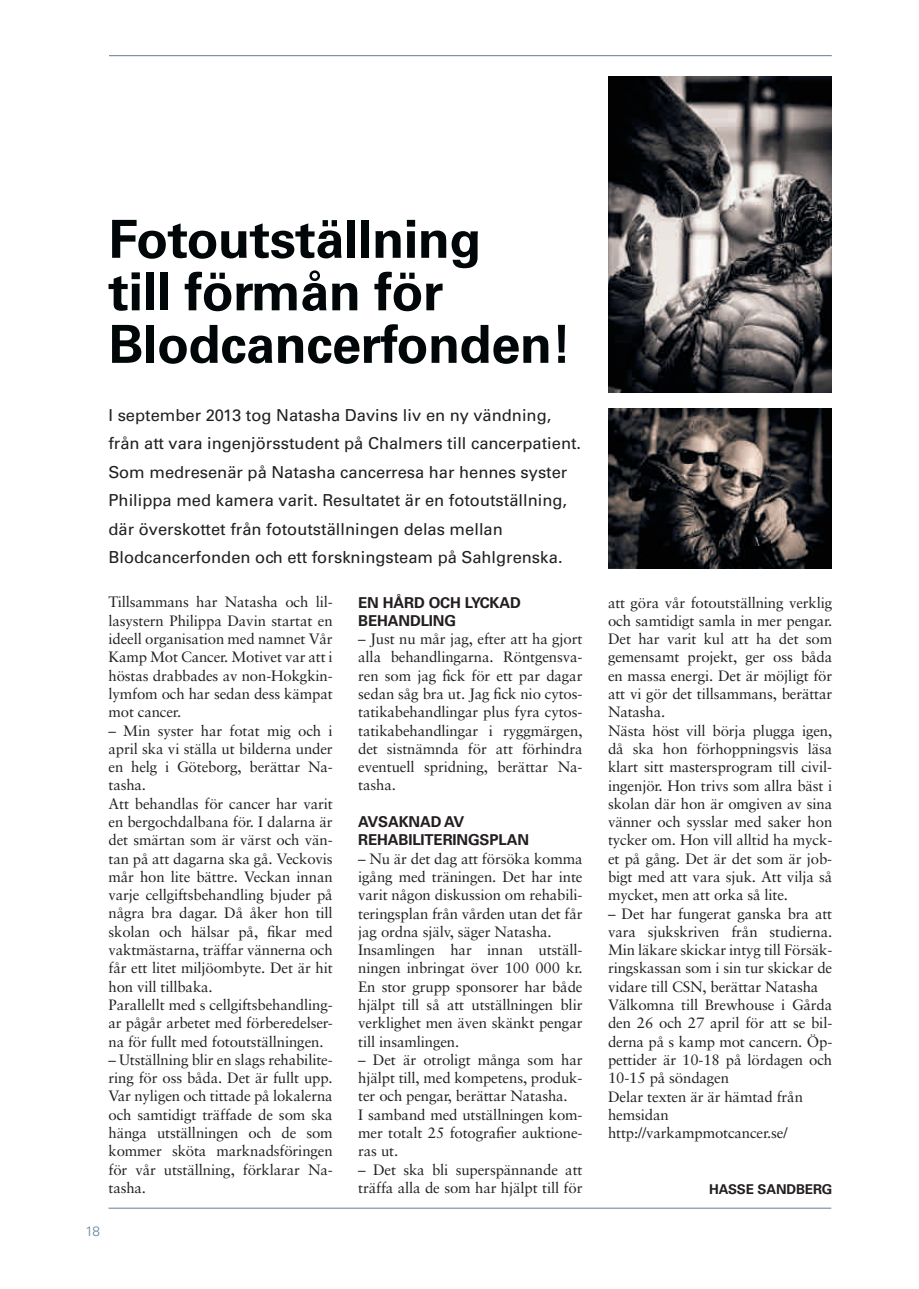
<style>
.page{position:relative;width:919px;height:1289px;background:#fff}
.page>*{position:absolute;margin:0;border:0;box-sizing:border-box;transform-origin:0 0}
.t1{font:700 52.5px/52.5px "Univers";letter-spacing:-.01em;color:#010608}
.t2{font:16.5px/28.5px "Univers";color:#231f20}
.t3{font:15px/18.3px "Sabon";letter-spacing:-.01em;color:#231f20}
.t4{font:700 15px/18.3px "Univers";letter-spacing:-.01em;color:#231f20}
.t5{font:700 13.5px "Univers";letter-spacing:-.01em;color:#231f20}
.t6{font:300 13.5px "Univers";color:#5c7e9b}
</style>
<div class="page">
<hr style="left:108px;top:1207px;width:723px;height:1px;background:#5c7e9b">
<hr style="left:109px;top:55px;width:722px;height:1px;background:#5c7e9b">
<img style="left:608px;top:408px;width:223px;height:161px">
<img style="left:608px;top:77px;width:223px;height:315px">
<h1 class="t1" style="left:108px;top:213px;width:465px">Fotoutställning<br>till förmån för<br>Blodcancerfonden!</h1>
<p class="t2" style="left:108px;top:401px;width:474px">I september 2013 tog Natasha Davins liv en ny vändning, från att vara ingenjörsstudent på Chalmers till cancerpatient.<br>Som medresenär på Natasha cancerresa har hennes syster Philippa med kamera varit. Resultatet är en fotoutställning, där överskottet från fotoutställningen delas mellan Blodcancerfonden och ett forskningsteam på Sahlgrenska.</p>
<p class="t3" style="left:108px;top:593px;width:226px;text-align:justify">Tillsammans har Natasha och lil&shy;lasystern Philippa Davin startat en ideell organisation med namnet Vår Kamp Mot Cancer. Motivet var att i höstas drabbades av non-Hokgkin&shy;lymfom och har sedan dess kämpat mot cancer.</p>
<p class="t3" style="left:108px;top:721px;width:226px">– Min syster har fotat mig och i april ska vi ställa ut bilderna under en helg i Göteborg, berättar Na&shy;tasha.<br>Att behandlas för cancer har varit en bergochdalbana för. I dalarna är det smärtan som är värst och vän&shy;tan på att dagarna ska gå. Veckovis mår hon lite bättre. Veckan innan varje cellgiftsbehandling bjuder på några bra dagar. Då åker hon till skolan och hälsar på, fikar med vaktmästarna, träffar vännerna och får ett litet miljöombyte. Det är hit hon vill tillbaka.<br>Parallellt med s cellgiftsbehandling&shy;ar pågår arbetet med förberedelser&shy;na för fullt med fotoutställningen.</p>
<p class="t3" style="left:108px;top:1050px;width:226px;text-align:justify">– Utställning blir en slags rehabilite&shy;ring för oss båda. Det är fullt upp.<br>Var nyligen och tittade på lokalerna och samtidigt träffade de som ska hänga utställningen och de som kommer sköta marknadsföringen för vår utställning, förklarar Na&shy;tasha.</p>
<p class="t4" style="left:358px;top:593px;width:164px">EN HÅRD OCH LYCKAD<br>BEHANDLING</p>
<p class="t3" style="left:358px;top:629px;width:226px;text-align:justify">– Just nu mår jag, efter att ha gjort alla behandlingarna. Röntgensva&shy;ren som jag fick för ett par dagar sedan såg bra ut. Jag fick nio cytos&shy;tatikabehandlingar plus fyra cytos&shy;tatikabehandlingar i ryggmärgen, det sistnämnda för att förhindra eventuell spridning, berättar Na&shy;tasha.</p>
<p class="t4" style="left:358px;top:812px;width:172px">AVSAKNAD AV<br>REHABILITERINGSPLAN</p>
<p class="t3" style="left:358px;top:849px;width:226px">– Nu är det dag att försöka komma igång med träningen. Det har inte varit någon diskussion om rehabili&shy;teringsplan från vården utan det får jag ordna själv, säger Natasha.<br>Insamlingen har innan utställ&shy;ningen inbringat över 100 000 kr.<br>En stor grupp sponsorer har både hjälpt till så att utställningen blir verklighet men även skänkt pengar till insamlingen.</p>
<p class="t3" style="left:358px;top:1050px;width:226px">– Det är otroligt många som har hjälpt till, med kompetens, produk&shy;ter och pengar, berättar Natasha.<br>I samband med utställningen kom&shy;mer totalt 25 fotografier auktione&shy;ras ut.</p>
<p class="t3" style="left:358px;top:1160px;width:226px">– Det ska bli superspännande att träffa alla de som har hjälpt till för</p>
<p class="t6" style="left:85px;top:1222px;width:16px">18</p>
<p class="t3" style="left:608px;top:593px;width:226px">att göra vår fotoutställning verklig och samtidigt samla in mer pengar.<br>Det har varit kul att ha det som gemensamt projekt, ger oss båda en massa energi. Det är möjligt för att vi gör det tillsammans, berättar<br>Natasha.<br>Nästa höst vill börja plugga igen, då ska hon förhoppningsvis läsa klart sitt mastersprogram till civil&shy;ingenjör. Hon trivs som allra bäst i skolan där hon är omgiven av sina vänner och sysslar med saker hon tycker om. Hon vill alltid ha myck&shy;et på gång. Det är det som är job&shy;bigt med att vara sjuk. Att vilja så mycket, men att orka så lite.</p>
<p class="t3" style="left:608px;top:904px;width:226px">– Det har fungerat ganska bra att vara sjukskriven från studierna.<br>Min läkare skickar intyg till Försäk&shy;ringskassan som i sin tur skickar de vidare till CSN, berättar Natasha<br>Välkomna till Brewhouse i Gårda den 26 och 27 april för att se bil&shy;derna på s kamp mot cancern. Öp&shy;pettider är 10-18 på lördagen och<br>10-15 på söndagen<br>Delar texten är är hämtad från hemsidan http://varkampmotcancer.se/</p>
<p class="t5" style="left:709px;top:1181px;width:125px">HASSE SANDBERG</p>
</div>
